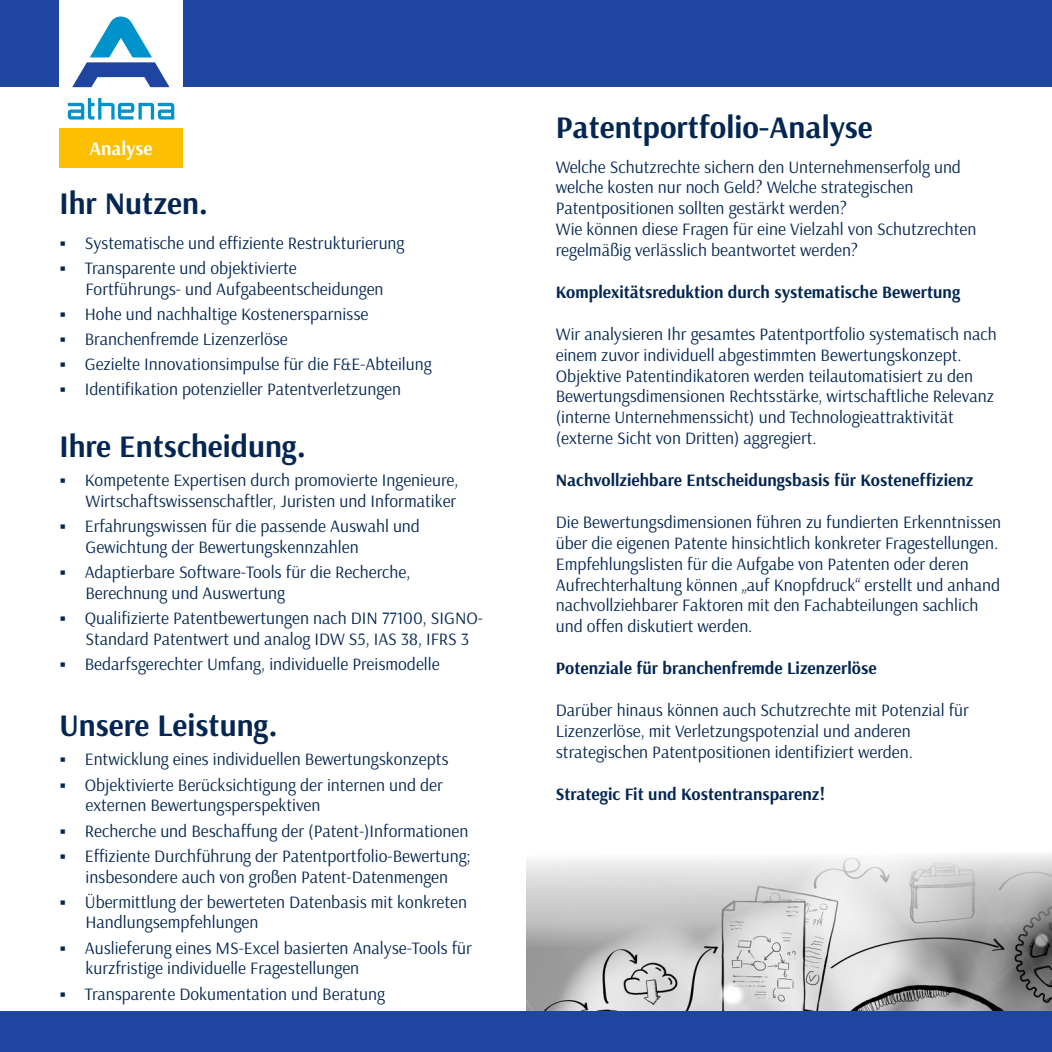
<style>
.page{position:relative;width:1052px;height:1052px;background:#fff}
.page>*{position:absolute;margin:0;border:0;box-sizing:border-box;transform-origin:0 0}
.t1{font:700 31.5px "Arsenal";color:#042652}
.t2{font:700 19.25px "Arsenal";color:#fff}
.t3{font:17.5px/20.8px "Arsenal";color:#042652}
.t4{font:700 17.5px "Arsenal";color:#042652}
</style>
<div class="page">
<img style="left:526px;top:854px;width:526px;height:157px">
<div style="left:0;top:0;width:1052px;height:87px;background:#1e46a1"></div>
<div style="left:59px;top:0;width:124px;height:128px;background:#fff"></div>
<svg style="left:68px;top:98px;width:106px;height:22px"></svg>
<svg style="left:72px;top:17px;width:97px;height:70px"></svg>
<div style="left:59px;top:128px;width:124px;height:39px;background:#fcbf01"></div>
<div style="left:0;top:1011px;width:1052px;height:41px;background:#1e46a1"></div>
<p class="t2" style="left:89px;top:140px;width:65px">Analyse</p>
<h1 class="t1" style="left:59px;top:191px;width:150px">Ihr Nutzen.</h1>
<p class="t3" style="left:59px;top:234px;width:346px">▪ Systematische und effiziente Restrukturierung</p>
<p class="t3" style="left:85px;top:259px;width:299px;text-indent:-26px">▪ Transparente und objektivierte<br>Fortführungs- und Aufgabeentscheidungen</p>
<p class="t3" style="left:59px;top:305px;width:310px">▪ Hohe und nachhaltige Kostenersparnisse</p>
<p class="t3" style="left:59px;top:330px;width:230px">▪ Branchenfremde Lizenzerlöse</p>
<p class="t3" style="left:59px;top:355px;width:374px">▪ Gezielte Innovationsimpulse für die F&amp;E-Abteilung</p>
<p class="t3" style="left:59px;top:380px;width:343px">▪ Identifikation potenzieller Patentverletzungen</p>
<h1 class="t1" style="left:59px;top:433px;width:248px">Ihre Entscheidung.</h1>
<p class="t3" style="left:59px;top:471px;width:400px;text-align:right">▪ Kompetente Expertisen durch promovierte Ingenieure,<br>Wirtschaftswissenschaftler, Juristen und Informatiker</p>
<p class="t3" style="left:85px;top:517px;width:336px;text-indent:-26px">▪ Erfahrungswissen für die passende Auswahl und<br>Gewichtung der Bewertungskennzahlen</p>
<p class="t3" style="left:85px;top:563px;width:326px;text-indent:-26px">▪ Adaptierbare Software-Tools für die Recherche,<br>Berechnung und Auswertung</p>
<p class="t3" style="left:85px;top:609px;width:399px;text-indent:-26px">▪ Qualifizierte Patentbewertungen nach DIN 77100, SIGNO-<br>Standard Patentwert und analog IDW S5, IAS 38, IFRS 3</p>
<p class="t3" style="left:59px;top:655px;width:382px">▪ Bedarfsgerechter Umfang, individuelle Preismodelle</p>
<h1 class="t1" style="left:59px;top:712px;width:220px">Unsere Leistung.</h1>
<p class="t3" style="left:59px;top:750px;width:391px">▪ Entwicklung eines individuellen Bewertungskonzepts</p>
<p class="t3" style="left:85px;top:776px;width:359px;text-indent:-26px">▪ Objektivierte Berücksichtigung der internen und der externen Bewertungsperspektiven</p>
<p class="t3" style="left:59px;top:821px;width:410px">▪ Recherche und Beschaffung der (Patent-)Informationen</p>
<p class="t3" style="left:59px;top:847px;width:413px;text-align:center">▪ Effiziente Durchführung der Patentportfolio-Bewertung; insbesondere auch von großen Patent-Datenmengen</p>
<p class="t3" style="left:85px;top:893px;width:383px;text-indent:-26px">▪ Übermittlung der bewerteten Datenbasis mit konkreten<br>Handlungsempfehlungen</p>
<p class="t3" style="left:85px;top:938px;width:388px;text-indent:-26px">▪ Auslieferung eines MS-Excel basierten Analyse-Tools für kurzfristige individuelle Fragestellungen</p>
<p class="t3" style="left:59px;top:984px;width:327px">▪ Transparente Dokumentation und Beratung</p>
<h1 class="t1" style="left:556px;top:115px;width:318px">Patentportfolio-Analyse</h1>
<p class="t3" style="left:556px;top:158px;width:422px">Welche Schutzrechte sichern den Unternehmenserfolg und welche kosten nur noch Geld? Welche strategischen Patentpositionen sollten gestärkt werden?<br>Wie können diese Fragen für eine Vielzahl von Schutzrechten regelmäßig verlässlich beantwortet werden?</p>
<p class="t4" style="left:556px;top:285px;width:406px">Komplexitätsreduktion durch systematische Bewertung</p>
<p class="t3" style="left:556px;top:325px;width:442px">Wir analysieren Ihr gesamtes Patentportfolio systematisch nach einem zuvor individuell abgestimmten Bewertungskonzept.<br>Objektive Patentindikatoren werden teilautomatisiert zu den Bewertungsdimensionen Rechtsstärke, wirtschaftliche Relevanz (interne Unternehmenssicht) und Technologieattraktivität (externe Sicht von Dritten) aggregiert.</p>
<p class="t4" style="left:556px;top:473px;width:419px">Nachvollziehbare Entscheidungsbasis für Kosteneffizienz</p>
<p class="t3" style="left:556px;top:513px;width:447px">Die Bewertungsdimensionen führen zu fundierten Erkenntnissen über die eigenen Patente hinsichtlich konkreter Fragestellungen.<br>Empfehlungslisten für die Aufgabe von Patenten oder deren Aufrechterhaltung können „auf Knopfdruck“ erstellt und anhand nachvollziehbarer Faktoren mit den Fachabteilungen sachlich und offen diskutiert werden.</p>
<p class="t4" style="left:556px;top:661px;width:322px">Potenziale für branchenfremde Lizenzerlöse</p>
<p class="t3" style="left:556px;top:701px;width:415px">Darüber hinaus können auch Schutzrechte mit Potenzial für<br>Lizenzerlöse, mit Verletzungspotenzial und anderen strategischen Patentpositionen identifiziert werden.</p>
<p class="t4" style="left:556px;top:786px;width:271px">Strategic Fit und Kostentransparenz!</p>
</div>
